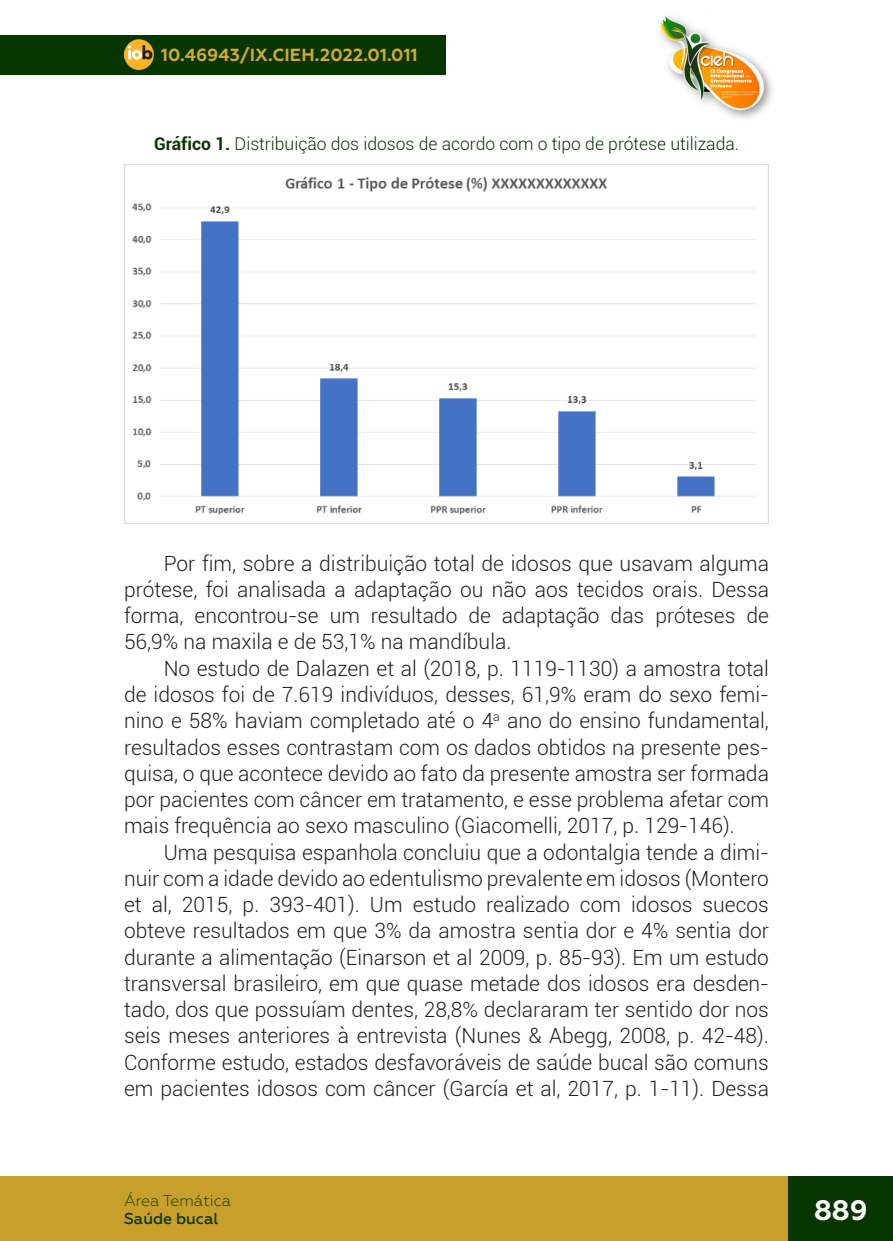
<style>
.page{position:relative;width:893px;height:1241px;background:#fff}
.page>*{position:absolute;margin:0;border:0;box-sizing:border-box;transform-origin:0 0}
.t1{font:700 28px "Geometria";color:#fff}
._6_CORPO{font:300 21px/26.2px "Roboto";color:#231f20;text-align:justify}
._8_LEGENDAS{font:300 17.5px "Roboto";color:#083600}
.t2{font:700 17.5px "Geometria";letter-spacing:.01em;color:#d2a935}
.t3{font:300 15.75px "Geometria";color:#083600}
.t4{font:500 15.75px "Geometria";color:#083600}
.s1{font-weight:700}
</style>
<div class="page">
<div style="left:0;top:1176px;width:893px;height:64px;background:#c89f2b"></div>
<img style="left:124px;top:164px;width:645px;height:359px">
<div style="left:0;top:35px;width:446px;height:39px;background:#083600"></div>
<img style="left:124px;top:40px;width:30px;height:29px">
<div style="left:789px;top:1176px;width:104px;height:64px;background:#083600"></div>
<div style="left:655px;top:12px;width:121px;height:111px;background:#231f20;opacity:.5"></div>
<img style="left:656px;top:12px;width:113px;height:100px">
<p class="t2" style="left:161px;top:45px;width:258px">10.46943/IX.CIEH.2022.01.011</p>
<p class="_8_LEGENDAS" style="left:154px;top:132px;width:586px"><span class="s1">Gráfico 1.</span> Distribuição dos idosos de acordo com o tipo de prótese utilizada.</p>
<p class="_6_CORPO" style="left:124px;top:549px;width:646px;text-indent:40px">Por fim, sobre a distribuição total de idosos que usavam alguma prótese, foi analisada a adaptação ou não aos tecidos orais. Dessa forma, encontrou-se um resultado de adaptação das próteses de 56,9% na maxila e de 53,1% na mandíbula.</p>
<p class="_6_CORPO" style="left:124px;top:654px;width:646px;text-indent:40px">No estudo de Dalazen et al (2018, p. 1119-1130) a amostra total de idosos foi de 7.619 indivíduos, desses, 61,9% eram do sexo femi&shy;nino e 58% haviam completado até o 4<sup>a</sup> ano do ensino fundamental, resultados esses contrastam com os dados obtidos na presente pes&shy;quisa, o que acontece devido ao fato da presente amostra ser formada por pacientes com câncer em tratamento, e esse problema afetar com mais frequência ao sexo masculino (Giacomelli, 2017, p. 129-146).</p>
<p class="_6_CORPO" style="left:124px;top:838px;width:646px;text-indent:40px">Uma pesquisa espanhola concluiu que a odontalgia tende a dimi&shy;nuir com a idade devido ao edentulismo prevalente em idosos (Montero et al, 2015, p. 393-401). Um estudo realizado com idosos suecos obteve resultados em que 3% da amostra sentia dor e 4% sentia dor durante a alimentação (Einarson et al 2009, p. 85-93). Em um estudo transversal brasileiro, em que quase metade dos idosos era desden&shy;tado, dos que possuíam dentes, 28,8% declararam ter sentido dor nos seis meses anteriores à entrevista (Nunes &amp; Abegg, 2008, p. 42-48).<br>Conforme estudo, estados desfavoráveis de saúde bucal são comuns em pacientes idosos com câncer (García et al, 2017, p. 1-11). Dessa</p>
<p class="t3" style="left:124px;top:1191px;width:109px">Área Temática</p>
<p class="t4" style="left:124px;top:1208px;width:96px">Saúde bucal</p>
<h1 class="t1" style="left:814px;top:1192px;width:55px">889</h1>
</div>
